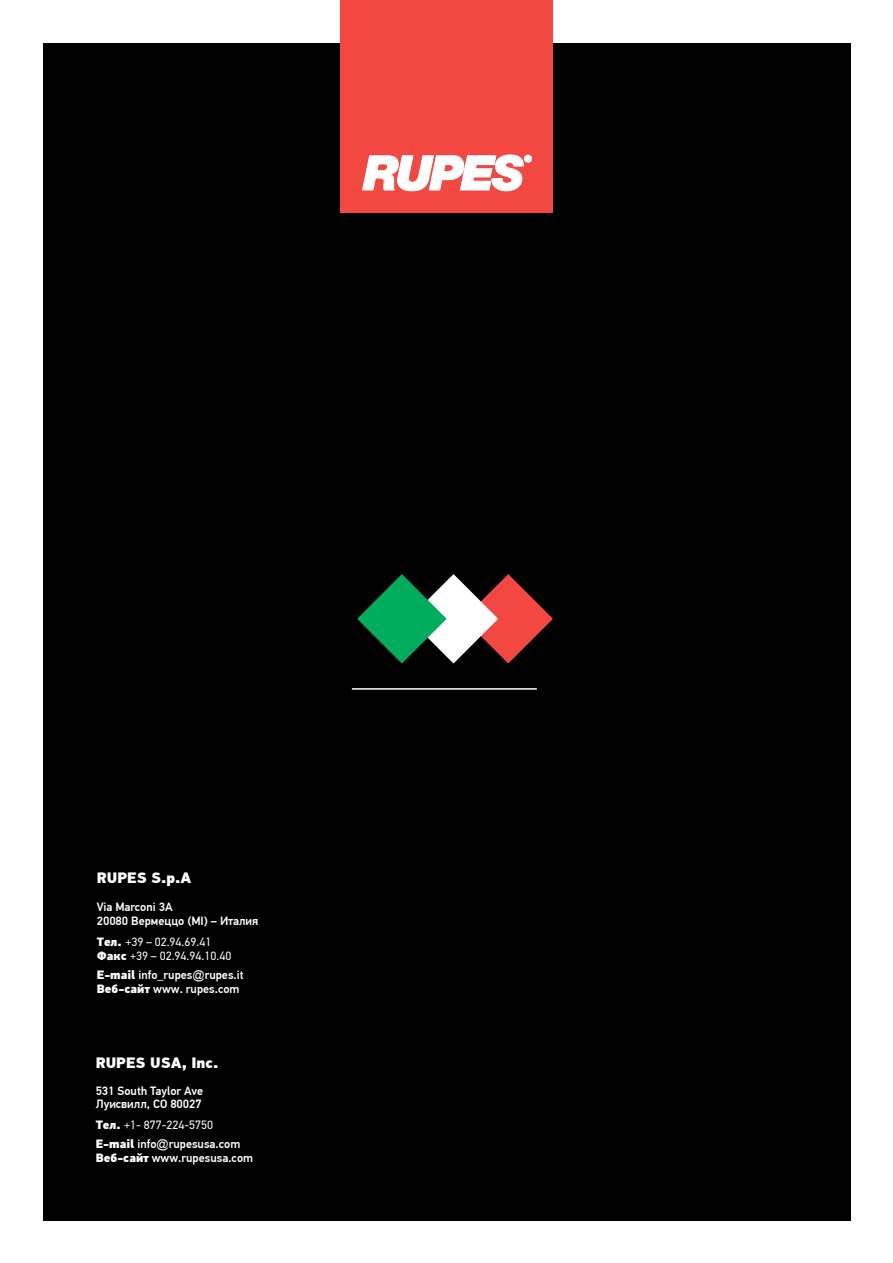
<style>
.page{position:relative;width:893px;height:1263px;background:#fff}
.page>*{position:absolute;margin:0;border:0;box-sizing:border-box;transform-origin:0 0}
.t1{font:900 15px "PF Din Text Pro";color:#fff}
.t2{font:500 12px/14.4px "PF Din Text Pro";color:#fff}
.t3{font:12px/14.4px "PF Din Text Pro";color:#fff}
.s1{font-weight:900}
.s2{font-family:"Arial";font-weight:400}
.s3{font-weight:400}
</style>
<div class="page">
<div style="left:43px;top:43px;width:807px;height:1177px;background:#000"></div>
<div style="left:340px;top:0;width:213px;height:212px;background:#f24841"></div>
<svg style="left:362px;top:154px;width:170px;height:38px"></svg>
<svg style="left:357px;top:574px;width:196px;height:89px"></svg>
<hr style="left:352px;top:688px;width:185px;height:2px;background:#fff">
<p class="t1" style="left:97px;top:868px;width:96px">RUPES S.p.A</p>
<p class="t2" style="left:97px;top:900px;width:163px">Via Marconi 3A<br>20080 Вермеццо (MI) – Италия</p>
<p class="t3" style="left:97px;top:934px;width:136px"><span class="s1">Tел.</span> +39 – 02.94.69.41<br><span class="s1">Факс</span> +39 – 02.94.94.10.40</p>
<p class="t2" style="left:97px;top:968px;width:148px"><span class="s1">E-mail</span> info_rupes<span class="s2">@</span>rupes.it<br><span class="s1">Веб-сайт</span> www. rupes.com</p>
<p class="t1" style="left:96px;top:1053px;width:124px">RUPES USA, Inc.</p>
<p class="t2" style="left:96px;top:1084px;width:109px;line-height:13.5px">531 South Taylor Ave<br>Луисвилл, CO 80027</p>
<p class="t2" style="left:96px;top:1115px;width:146px;line-height:18.9px"><span class="s1">Tел.</span> <span class="s3">+1- 877-224-5750<br></span><span class="s1">E-mail</span> info<span class="s2">@</span>rupesusa.com</p>
<p class="t2" style="left:96px;top:1151px;width:159px"><span class="s1">Веб-сайт</span> www.rupesusa.com</p>
</div>
